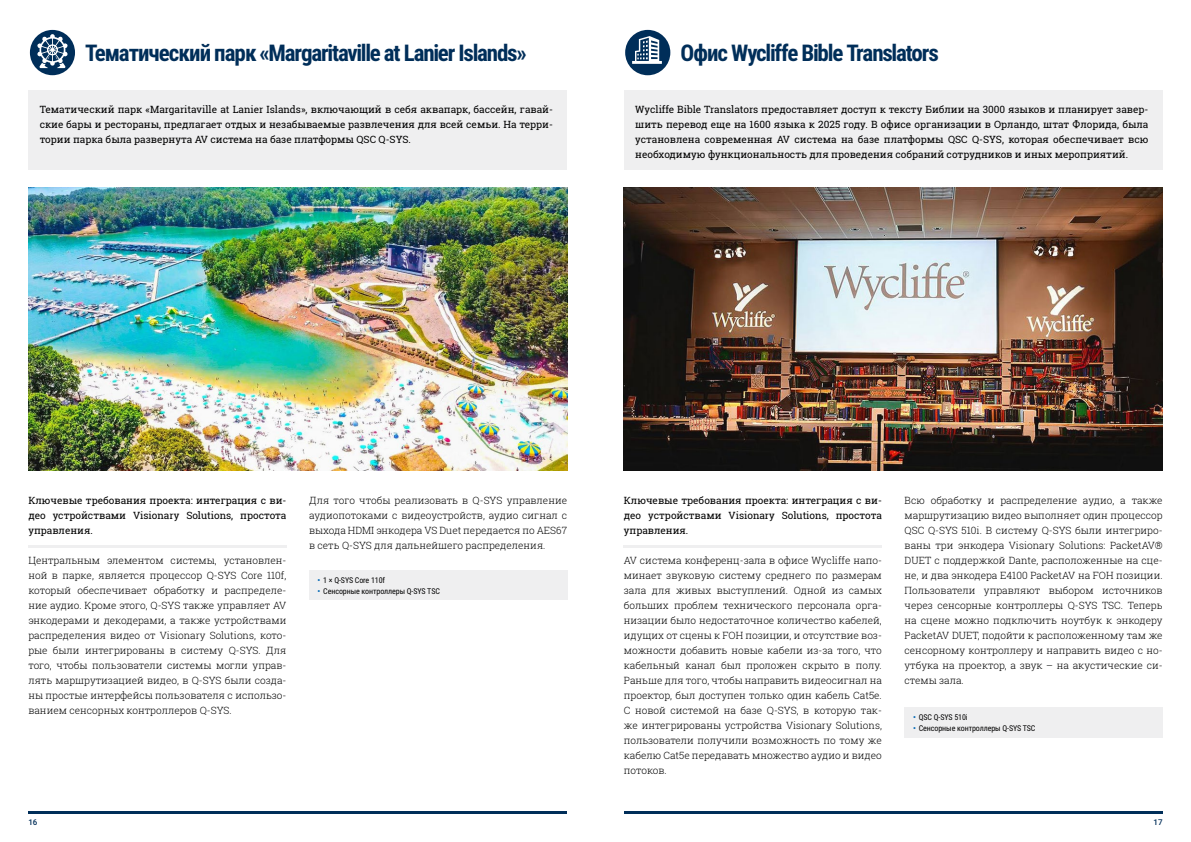
<style>
.page{position:relative;width:1191px;height:842px;background:#fff}
.page>*{position:absolute;margin:0;border:0;box-sizing:border-box;transform-origin:0 0}
.t1{font:700 23px "Roboto Condensed";letter-spacing:-.05em;color:#002e59}
.t2{font:300 10px/15px "Roboto Slab";color:#000;text-align:justify}
.t3{font:10px/15px "Roboto Slab";color:#000;text-align:justify}
.t4{font:8px "Roboto Condensed";letter-spacing:-.01em;color:#000}
.t5{font:500 8px "Roboto";color:#002e59}
.s1{font-weight:700;color:#0b6db7}
</style>
<div class="page">
<hr style="left:28px;top:811px;width:539px;height:3px;background:#002e59">
<div style="left:28px;top:91px;width:539px;height:79px;background:#efeff0"></div>
<hr style="left:28px;top:545px;width:258px;height:3px;background:#efeff0">
<div style="left:30px;top:30px;width:45px;height:45px;background:#002e59;border-radius:50%"></div>
<svg style="left:37px;top:34px;width:31px;height:34px"></svg>
<hr style="left:624px;top:811px;width:538px;height:3px;background:#002e59">
<div style="left:624px;top:91px;width:538px;height:79px;background:#efeff0"></div>
<hr style="left:624px;top:545px;width:258px;height:3px;background:#efeff0">
<div style="left:625px;top:30px;width:45px;height:45px;background:#002e59;border-radius:50%"></div>
<svg style="left:632px;top:36px;width:30px;height:28px"></svg>
<div style="left:309px;top:570px;width:258px;height:30px;background:#efeff0"></div>
<div style="left:904px;top:707px;width:258px;height:31px;background:#efeff0"></div>
<img style="left:28px;top:187px;width:539px;height:284px">
<img style="left:624px;top:187px;width:538px;height:284px">
<h1 class="t1" style="left:85px;top:37px;width:443px">Тематический парк «Margaritaville at Lanier Islands»</h1>
<p class="t3" style="left:40px;top:101px;width:515px">Тематический парк «Margaritaville at Lanier Islands», включающий в себя аквапарк, бассейн, гавай&shy;ские бары и рестораны, предлагает отдых и незабываемые развлечения для всей семьи. На терри&shy;тории парка была развернута AV система на базе платформы QSC Q-SYS.</p>
<h1 class="t1" style="left:680px;top:37px;width:260px">Офис Wycliffe Bible Translators</h1>
<p class="t3" style="left:635px;top:101px;width:515px">Wycliffe Bible Translators предоставляет доступ к тексту Библии на 3000 языков и планирует завер&shy;шить перевод еще на 1600 языка к 2025 году. В офисе организации в Орландо, штат Флорида, была установлена современная AV система на базе платформы QSC Q-SYS, которая обеспечивает всю необходимую функциональность для проведения собраний сотрудников и иных мероприятий.</p>
<p class="t3" style="left:28px;top:492px;width:259px">Ключевые требования проекта: интеграция с ви&shy;део устройствами Visionary Solutions, простота управления.</p>
<p class="t2" style="left:28px;top:552px;width:259px">Центральным элементом системы, установлен&shy;ной в парке, является процессор Q-SYS Core 110f, который обеспечивает обработку и распределе&shy;ние аудио. Кроме этого, Q-SYS также управляет AV энкодерами и декодерами, а также устройствами распределения видео от Visionary Solutions, кото&shy;рые были интегрированы в систему Q-SYS. Для того, чтобы пользователи системы могли управ&shy;лять маршрутизацией видео, в Q-SYS были созда&shy;ны простые интерфейсы пользователя с использо&shy;ванием сенсорных контроллеров Q-SYS.</p>
<p class="t2" style="left:309px;top:492px;width:259px">Для того чтобы реализовать в Q-SYS управление аудиопотоками с видеоустройств, аудио сигнал с выхода HDMI энкодера VS Duet передается по AES67 в сеть Q-SYS для дальнейшего распределения.</p>
<p class="t4" style="left:317px;top:574px;width:69px"><span class="s1">•</span> 1 × Q-SYS Core 110f</p>
<p class="t4" style="left:317px;top:585px;width:124px"><span class="s1">•</span> Сенсорные контроллеры Q-SYS TSC</p>
<p class="t3" style="left:624px;top:492px;width:259px">Ключевые требования проекта: интеграция с ви&shy;део устройствами Visionary Solutions, простота управления.</p>
<p class="t2" style="left:624px;top:552px;width:259px">AV система конференц-зала в офисе Wycliffe напо&shy;минает звуковую систему среднего по размерам зала для живых выступлений. Одной из самых больших проблем технического персонала орга&shy;низации было недостаточное количество кабелей, идущих от сцены к FOH позиции, и отсутствие воз&shy;можности добавить новые кабели из-за того, что кабельный канал был проложен скрыто в полу.<br>Раньше для того, чтобы направить видеосигнал на проектор, был доступен только один кабель Cat5e.<br>С новой системой на базе Q-SYS, в которую так&shy;же интегрированы устройства Visionary Solutions, пользователи получили возможность по тому же кабелю Cat5e передавать множество аудио и видео потоков.</p>
<p class="t2" style="left:904px;top:492px;width:259px">Всю обработку и распределение аудио, а также маршрутизацию видео выполняет один процессор QSC Q-SYS 510i. В систему Q-SYS были интегриро&shy;ваны три энкодера Visionary Solutions: PacketAV® DUET с поддержкой Dante, расположенные на сце&shy;не, и два энкодера E4100 PacketAV на FOH позиции.<br>Пользователи управляют выбором источников через сенсорные контроллеры Q-SYS TSC. Теперь на сцене можно подключить ноутбук к энкодеру PacketAV DUET, подойти к расположенному там же сенсорному контроллеру и направить видео с но&shy;утбука на проектор, а звук – на акустические си&shy;стемы зала.</p>
<p class="t4" style="left:913px;top:711px;width:56px"><span class="s1">•</span> QSC Q-SYS 510i</p>
<p class="t4" style="left:913px;top:722px;width:124px"><span class="s1">•</span> Сенсорные контроллеры Q-SYS TSC</p>
<p class="t5" style="left:28px;top:817px;width:11px">16</p>
<p class="t5" style="left:1153px;top:817px;width:11px">17</p>
</div>
